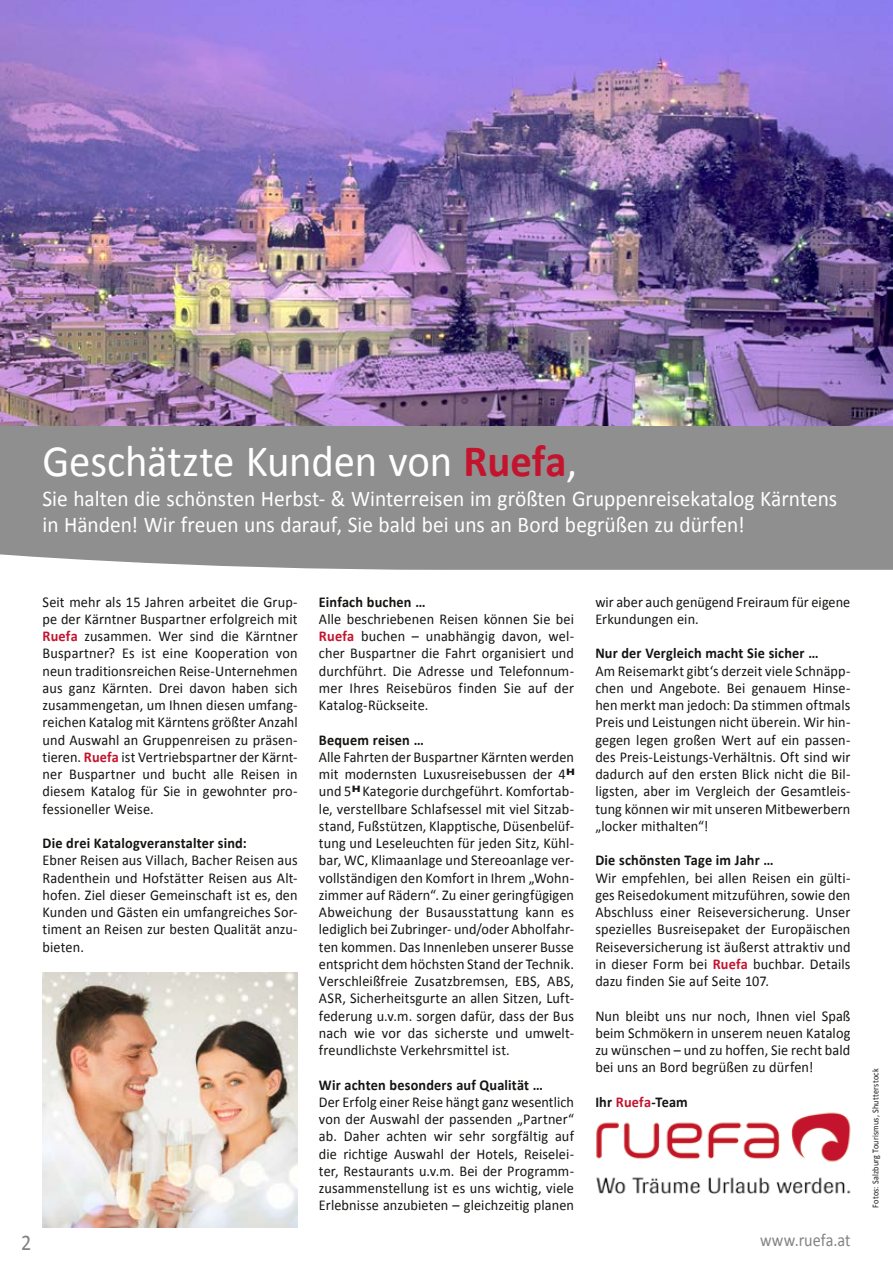
<style>
.page{position:relative;width:893px;height:1263px;background:#fff}
.page>*{position:absolute;margin:0;border:0;box-sizing:border-box;transform-origin:0 0}
.t1{font:45px "Calibri";letter-spacing:-.005em;color:#fff;scale:.95 1}
.t2{font:22.5px/25.8px "Calibri";color:#fff;scale:.95 1}
.t3{font:22.5px "Calibri";color:#838383;scale:.9 1}
.t4{font:18px "Calibri";color:#838383;scale:.9 1}
.t5{font:15px/17.2px "Calibri";letter-spacing:.01em;color:#141412;text-align:justify;scale:.95 1}
.t6{font:700 15px "Calibri";letter-spacing:.01em;color:#141412;scale:.95 1}
.t7{font:9px "Calibri";letter-spacing:.025em;color:#141412;scale:.9 1}
.s1{font-weight:700;color:#c4142d}
.s2{color:#c4142d}
</style>
<div class="page">
<div style="left:0;top:425px;width:893px;height:145px;background:#8f8f8f"></div>
<img style="left:596px;top:1112px;width:255px;height:82px">
<img style="left:43px;top:973px;width:255px;height:255px">
<img style="left:0;top:0;width:893px;height:425px">
<h1 class="t1" style="left:43px;top:433px;width:564px">Geschätzte Kunden von <span class="s1">Ruefa</span>,</h1>
<h2 class="t2" style="left:43px;top:484px;width:838px">Sie halten die schönsten Herbst- &amp; Winterreisen im größten Gruppenreisekatalog Kärntens in Händen! Wir freuen uns darauf, Sie bald bei uns an Bord begrüßen zu dürfen!</h2>
<p class="t5" style="left:43px;top:592px;width:270px">Seit mehr als 15 Jahren arbeitet die Grup&shy;pe der Kärntner Buspartner erfolgreich mit <span class="s1">Ruefa</span> zusammen. Wer sind die Kärntner Buspartner? Es ist eine Kooperation von neun traditionsreichen Reise-Unternehmen aus ganz Kärnten. Drei davon haben sich zusammengetan, um Ihnen diesen umfang&shy;reichen Katalog mit Kärntens größter Anzahl und Auswahl an Gruppenreisen zu präsen&shy;tieren. <span class="s1">Ruefa</span> ist Vertriebspartner der Kärnt&shy;ner Buspartner und bucht alle Reisen in diesem Katalog für Sie in gewohnter pro&shy;fessioneller Weise.</p>
<p class="t6" style="left:43px;top:834px;width:217px">Die drei Katalogveranstalter sind:</p>
<p class="t5" style="left:43px;top:851px;width:270px">Ebner Reisen aus Villach, Bacher Reisen aus Radenthein und Hofstätter Reisen aus Alt&shy;hofen. Ziel dieser Gemeinschaft ist es, den Kunden und Gästen ein umfangreiches Sor&shy;timent an Reisen zur besten Qualität anzu&shy;bieten.</p>
<p class="t6" style="left:319px;top:592px;width:114px">Einfach buchen …</p>
<p class="t5" style="left:319px;top:609px;width:270px">Alle beschriebenen Reisen können Sie bei <span class="s1">Ruefa</span> buchen – unabhängig davon, wel&shy;cher Buspartner die Fahrt organisiert und durchführt. Die Adresse und Telefonnum&shy;mer Ihres Reisebüros finden Sie auf der Katalog-Rückseite.</p>
<p class="t6" style="left:319px;top:730px;width:112px">Bequem reisen …</p>
<p class="t5" style="left:319px;top:747px;width:270px">Alle Fahrten der Buspartner Kärnten werden mit modernsten Luxusreisebussen der 4★ und 5★ Kategorie durchgeführt. Komfortab&shy;le, verstellbare Schlafsessel mit viel Sitzab&shy;stand, Fußstützen, Klapptische, Düsenbelüf&shy;tung und Leseleuchten für jeden Sitz, Kühl&shy;bar, WC, Klimaanlage und Stereoanlage ver&shy;vollständigen den Komfort in Ihrem „Wohn&shy;zimmer auf Rädern“. Zu einer geringfügigen Abweichung der Busausstattung kann es lediglich bei Zubringer- und/oder Abholfahr&shy;ten kommen. Das Innenleben unserer Busse entspricht dem höchsten Stand der Technik.<br>Verschleißfreie Zusatzbremsen, EBS, ABS, ASR, Sicherheitsgurte an allen Sitzen, Luft&shy;federung u.v.m. sorgen dafür, dass der Bus nach wie vor das sicherste und umwelt&shy;freundlichste Verkehrsmittel ist.</p>
<p class="t6" style="left:319px;top:1075px;width:237px">Wir achten besonders auf Qualität …</p>
<p class="t5" style="left:319px;top:1092px;width:270px">Der Erfolg einer Reise hängt ganz wesentlich von der Auswahl der passenden „Partner“ ab. Daher achten wir sehr sorgfältig auf die richtige Auswahl der Hotels, Reiselei&shy;ter, Restaurants u.v.m. Bei der Programm&shy;zusammenstellung ist es uns wichtig, viele Erlebnisse anzubieten – gleichzeitig planen</p>
<p class="t5" style="left:595px;top:592px;width:270px">wir aber auch genügend Freiraum für eigene<br>Erkundungen ein.</p>
<p class="t6" style="left:595px;top:644px;width:236px">Nur der Vergleich macht Sie sicher …</p>
<p class="t5" style="left:595px;top:661px;width:270px">Am Reisemarkt gibt‘s derzeit viele Schnäpp&shy;chen und Angebote. Bei genauem Hinse&shy;hen merkt man jedoch: Da stimmen oftmals Preis und Leistungen nicht überein. Wir hin&shy;gegen legen großen Wert auf ein passen&shy;des Preis-Leistungs-Verhältnis. Oft sind wir dadurch auf den ersten Blick nicht die Bil&shy;ligsten, aber im Vergleich der Gesamtleis&shy;tung können wir mit unseren Mitbewerbern „locker mithalten“!</p>
<p class="t6" style="left:595px;top:851px;width:189px">Die schönsten Tage im Jahr …</p>
<p class="t5" style="left:595px;top:868px;width:270px">Wir empfehlen, bei allen Reisen ein gülti&shy;ges Reisedokument mitzuführen, sowie den Abschluss einer Reiseversicherung. Unser spezielles Busreisepaket der Europäischen Reiseversicherung ist äußerst attraktiv und in dieser Form bei <span class="s1">Ruefa</span> buchbar. Details dazu finden Sie auf Seite 107.</p>
<p class="t5" style="left:595px;top:1006px;width:270px">Nun bleibt uns nur noch, Ihnen viel Spaß beim Schmökern in unserem neuen Katalog zu wünschen – und zu hoffen, Sie recht bald bei uns an Bord begrüßen zu dürfen!</p>
<p class="t6" style="left:595px;top:1092px;width:99px">Ihr <span class="s2">Ruefa</span>-Team</p>
<h2 class="t3" style="left:21px;top:1229px;width:13px">2</h2>
<p class="t4" style="left:760px;top:1229px;width:102px">www.ruefa.at</p>
<p class="t7" style="left:870px;top:1208px;width:156px;rotate:-90deg">Fotos: Salzburg Tourismus, Shutterstock</p>
</div>
